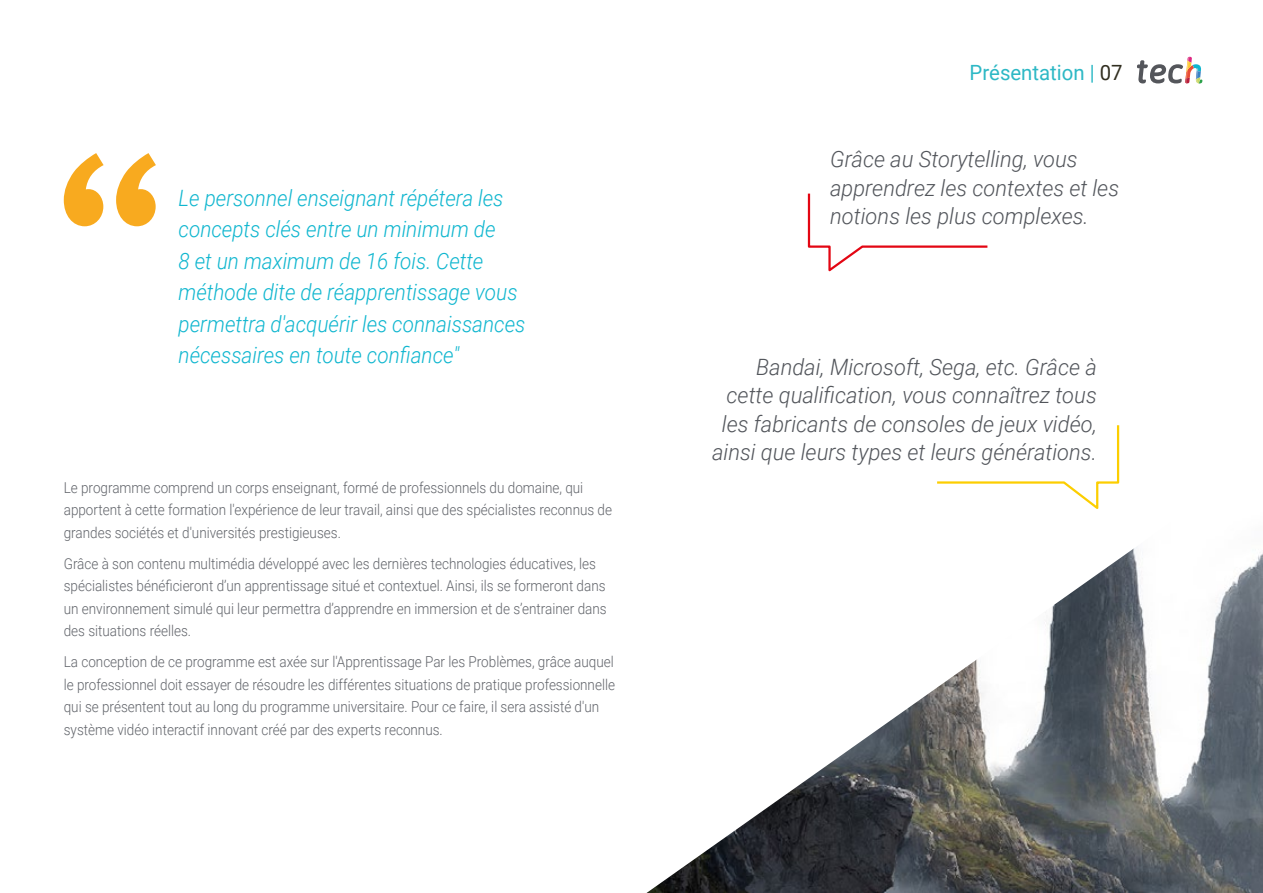
<style>
.page{position:relative;width:1263px;height:893px;background:#fff}
.page>*{position:absolute;margin:0;border:0;box-sizing:border-box;transform-origin:0 0}
.t1{font:italic 300 22.5px/28.5px "Roboto";color:#52555b;text-align:right}
.t2{font:italic 300 22.5px/31.5px "Roboto";color:#0fb6cf;scale:.92 1}
.t3{font:21px "Roboto";color:#2db8c5}
.t4{font:300 15px/22.5px "Roboto";color:#61646a;scale:.9 1}
.s1{color:#312e20}
</style>
<div class="page">
<svg style="left:64px;top:153px;width:92px;height:73px"></svg>
<svg style="left:1117px;top:425px;width:3px;height:32px"></svg>
<svg style="left:807px;top:193px;width:181px;height:79px"></svg>
<svg style="left:1137px;top:57px;width:65px;height:27px"></svg>
<img style="left:646px;top:457px;width:617px;height:436px">
<h1 class="t2" style="left:179px;top:181px;width:378px">Le personnel enseignant répétera les concepts clés entre un minimum de<br>8 et un maximum de 16 fois. Cette méthode dite de réapprentissage vous permettra d'acquérir les connaissances nécessaires en toute confiance"</h1>
<p class="t4" style="left:64px;top:476px;width:611px">Le programme comprend un corps enseignant, formé de professionnels du domaine, qui apportent à cette formation l'expérience de leur travail, ainsi que des spécialistes reconnus de grandes sociétés et d'universités prestigieuses.</p>
<p class="t4" style="left:64px;top:552px;width:605px">Grâce à son contenu multimédia développé avec les dernières technologies éducatives, les spécialistes bénéficieront d’un apprentissage situé et contextuel. Ainsi, ils se formeront dans un environnement simulé qui leur permettra d’apprendre en immersion et de s’entrainer dans des situations réelles.</p>
<p class="t4" style="left:64px;top:650px;width:614px">La conception de ce programme est axée sur l'Apprentissage Par les Problèmes, grâce auquel le professionnel doit essayer de résoudre les différentes situations de pratique professionnelle qui se présentent tout au long du programme universitaire. Pour ce faire, il sera assisté d'un système vidéo interactif innovant créé par des experts reconnus.</p>
<h2 class="t3" style="left:970px;top:57px;width:155px">Présentation | <span class="s1">07</span></h2>
<h1 class="t1" style="left:830px;top:144px;width:290px;text-align:left">Grâce au Storytelling, vous apprendrez les contextes et les notions les plus complexes.</h1>
<h1 class="t1" style="left:712px;top:352px;width:386px">Bandai, Microsoft, Sega, etc. Grâce à cette qualification, vous connaîtrez tous les fabricants de consoles de jeux vidéo, ainsi que leurs types et leurs générations.</h1>
</div>
